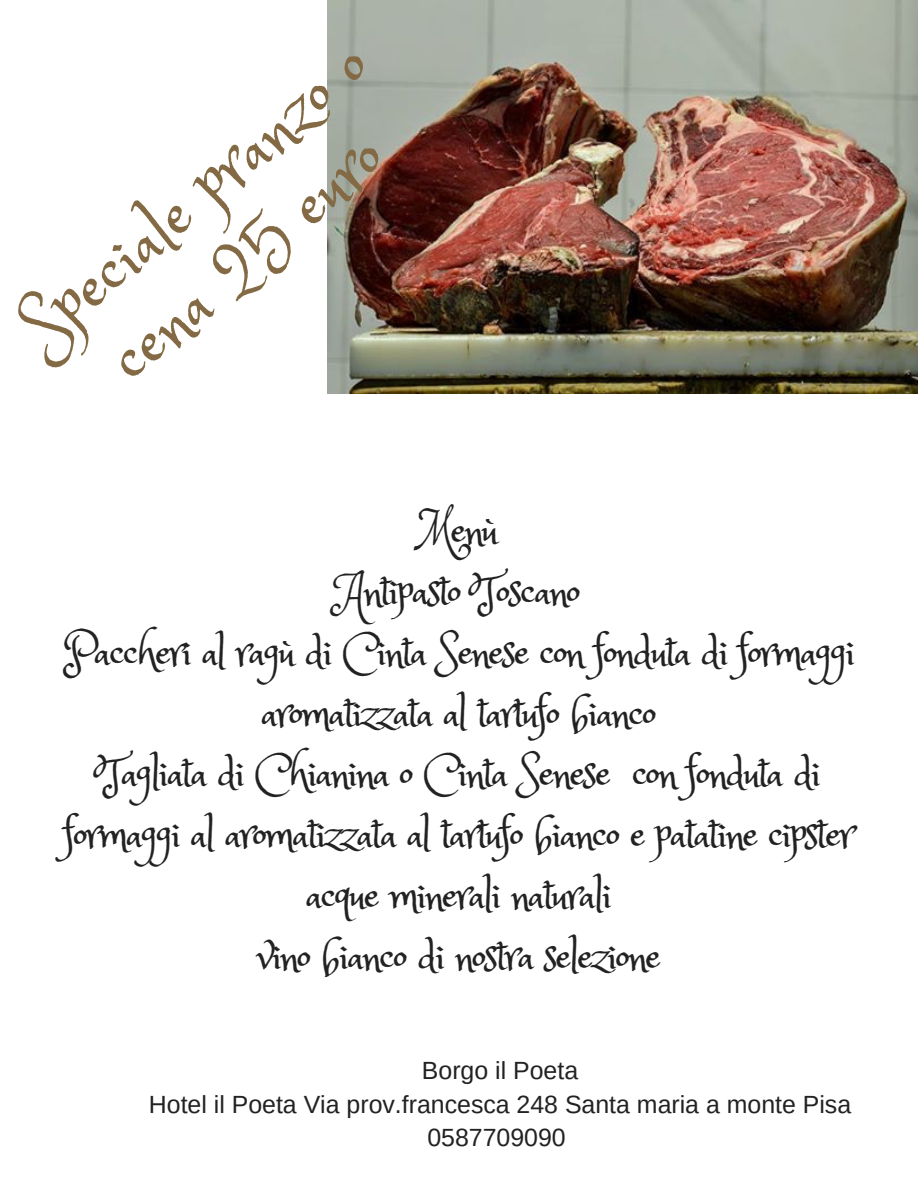
<style>
.page{position:relative;width:918px;height:1188px;background:#fff}
.page>*{position:absolute;margin:0;border:0;box-sizing:border-box;transform-origin:0 0}
.t1{font:72.45px/80.1px "Princess Sofia";color:#836a44;text-align:center}
.t2{font:43.65px/60.8px "Princess Sofia";letter-spacing:-.04em;color:#222;text-align:center}
.t3{font:24.9px/33.8px "Arimo";color:#222;text-align:center}
</style>
<div class="page">
<img style="left:327px;top:0;width:591px;height:394px">
<h1 class="t1" style="left:2px;top:305px;width:436px;rotate:-41deg">Speciale pranzo o cena 25 euro</h1>
<p class="t2" style="left:63px;top:497px;width:794px">Menù<br>Antipasto Toscano<br>Paccheri al ragù di Cinta Senese con fonduta di formaggi aromatizzata al tartufo bianco<br>Tagliata di Chianina o Cinta Senese con fonduta di formaggi al aromatizzata al tartufo bianco e patatine cipster acque minerali naturali<br>vino bianco di nostra selezione</p>
<p class="t3" style="left:149px;top:1053px;width:704px">Borgo il Poeta<br>Hotel il Poeta Via prov.francesca 248 Santa maria a monte Pisa<br>0587709090</p>
</div>
